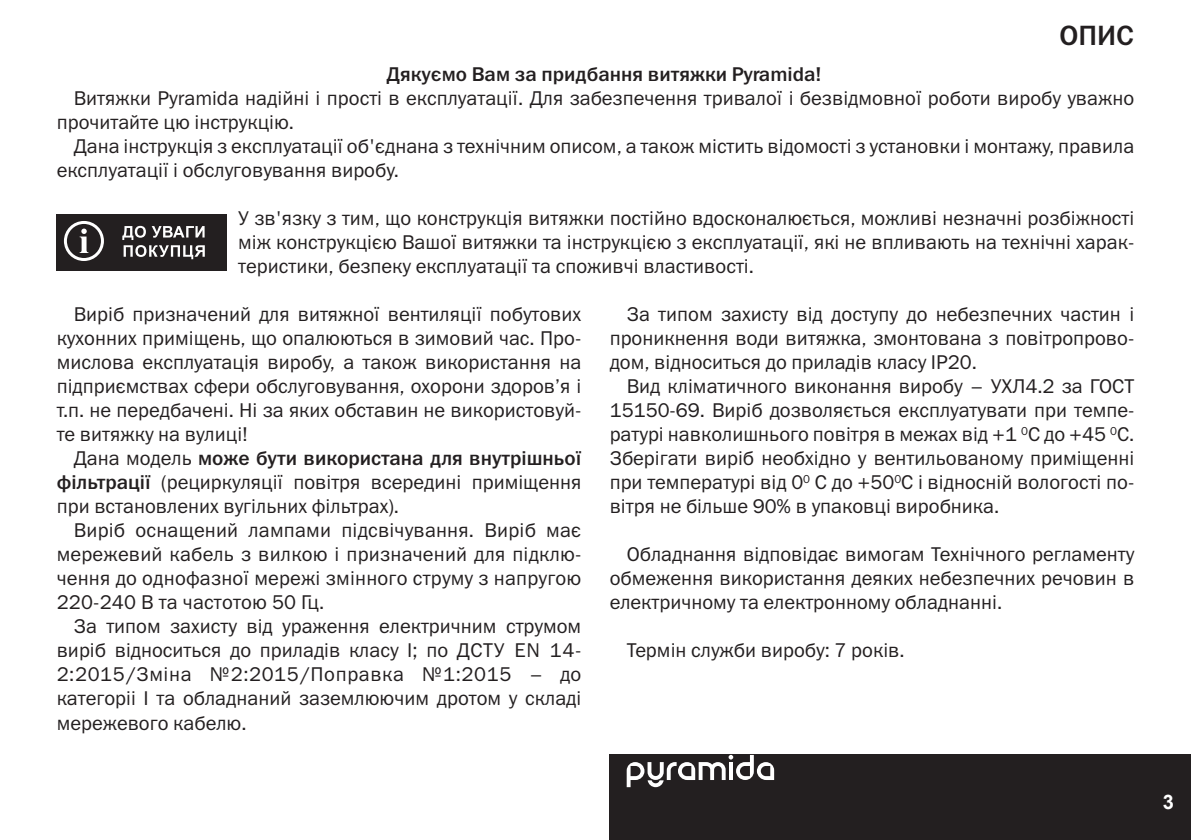
<style>
.page{position:relative;width:1191px;height:840px;background:#fff}
.page>*{position:absolute;margin:0;border:0;box-sizing:border-box;transform-origin:0 0}
.Раздел_Right{font:28px "Franklin Gothic Medium C";color:#231f20}
.Main_text{font:20px/24px "Franklin Gothic Book C";color:#231f20;text-align:justify}
.Main_text_0{font:20px/24px "Franklin Gothic Book C";color:#231f20;text-align:justify}
.Main_text-2{font:20px "Franklin Gothic Medium C";color:#231f20}
.t1{font:700 20px "Arial";color:#fff}
.s1{font-family:"Franklin Gothic Medium C"}
</style>
<div class="page">
<div style="left:609px;top:754px;width:582px;height:85px;background:#231f20"></div>
<svg style="left:626px;top:754px;width:148px;height:32px"></svg>
<div style="left:57px;top:213px;width:170px;height:57px;background:#231f20"></div>
<svg style="left:122px;top:226px;width:83px;height:33px"></svg>
<svg style="left:64px;top:221px;width:40px;height:40px"></svg>
<p class="Раздел_Right" style="left:1059px;top:20px;width:76px">ОПИС</p>
<p class="Main_text-2" style="left:386px;top:63px;width:436px">Дякуємо Вам за придбання витяжки Pyramida!</p>
<p class="Main_text" style="left:57px;top:86px;width:1079px;text-indent:17px">Витяжки Pyramida надійні і прості в експлуатації. Для забезпечення тривалої і безвідмовної роботи виробу уважно прочитайте цю інструкцію.</p>
<p class="Main_text" style="left:57px;top:134px;width:1079px;text-indent:17px">Дана інструкція з експлуатації об'єднана з технічним описом, а також містить відомості з установки і монтажу, правила експлуатації і обслуговування виробу.</p>
<p class="Main_text_0" style="left:238px;top:206px;width:897px">У зв'язку з тим, що конструкція витяжки постійно вдосконалюється, можливі незначні розбіжності між конструкцією Вашої витяжки та інструкцією з експлуатації, які не впливають на технічні харак&shy;теристики, безпеку експлуатації та споживчі властивості.</p>
<p class="Main_text" style="left:57px;top:302px;width:526px;text-indent:17px">Виріб призначений для витяжної вентиляції побутових кухонних приміщень, що опалюються в зимовий час. Про&shy;мислова експлуатація виробу, а також використання на підприємствах сфери обслуговування, охорони здоров’я і т.п. не передбачені. Ні за яких обставин не використовуй&shy;те витяжку на вулиці!</p>
<p class="Main_text" style="left:57px;top:446px;width:526px;text-indent:17px">Дана модель <span class="s1">може бути використана для внутрішньої фільтрації</span> (рециркуляції повітря всередині приміщення при встановлених вугільних фільтрах).</p>
<p class="Main_text" style="left:57px;top:518px;width:526px;text-indent:17px">Виріб оснащений лампами підсвічування. Виріб має мережевий кабель з вилкою і призначений для підклю&shy;чення до однофазної мережі змінного струму з напругою 220-240 В та частотою 50 Гц.</p>
<p class="Main_text" style="left:57px;top:614px;width:526px;text-indent:17px">За типом захисту вiд ураження електричним струмом вирiб вiдноситься до приладiв класу I; по ДСТУ EN 14- 2:2015/Зміна №2:2015/Поправка №1:2015 – до категорii I та обладнаний заземлюючим дротом у складi мережевого кабелю.</p>
<p class="Main_text" style="left:609px;top:302px;width:526px;text-indent:17px">За типом захисту від доступу до небезпечних частин і проникнення води витяжка, змонтована з повітропрово&shy;дом, відноситься до приладів класу IP20.</p>
<p class="Main_text" style="left:609px;top:374px;width:526px;text-indent:17px">Вид кліматичного виконання виробу – УХЛ4.2 за ГОСТ 15150-69. Виріб дозволяється експлуатувати при темпе&shy;ратурі навколишнього повітря в межах від +1 <sup>0</sup>С до +45 <sup>0</sup>С.<br>Зберігати виріб необхідно у вентильованому приміщенні при температурі від 0<sup>0</sup> С до +50<sup>0</sup>С і відносній вологості по&shy;вітря не більше 90% в упаковці виробника.</p>
<p class="Main_text" style="left:609px;top:542px;width:526px;text-indent:17px">Обладнання відповідає вимогам Технічного регламенту обмеження використання деяких небезпечних речовин в електричному та електронному обладнанні.</p>
<p class="Main_text" style="left:626px;top:638px;width:279px">Термін служби виробу: 7 років.</p>
<p class="t1" style="left:1162px;top:788px;width:13px">3</p>
</div>
